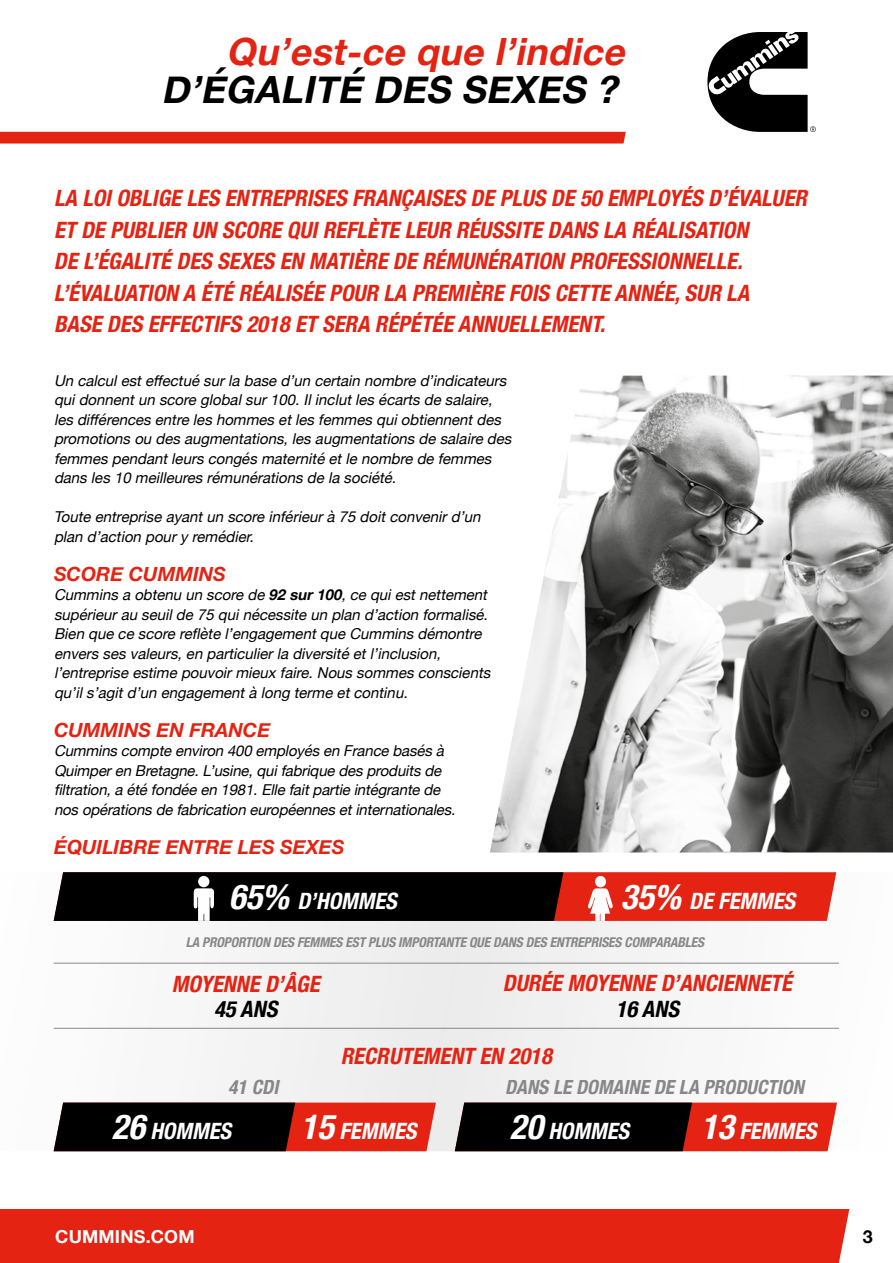
<style>
.page{position:relative;width:893px;height:1263px;background:#fff}
.page>*{position:absolute;margin:0;border:0;box-sizing:border-box;transform-origin:0 0}
.t1{font:italic 700 37.5px "Helvetica Neue";color:#e42313}
.t2{font:italic 700 37.5px "Helvetica Neue";color:#000}
.t3{font:italic 700 condensed 22.5px/31.5px "Helvetica Neue";color:#e42313}
.t4{font:italic 700 condensed 22.5px "Helvetica Neue";color:#fff}
.t5{font:italic 700 condensed 22.5px "Helvetica Neue";color:#000}
.t6{font:italic 700 19.5px "Helvetica Neue";color:#e42313}
.t7{font:italic 700 condensed 19.5px "Helvetica Neue";color:#878787}
.t8{font:700 17.85px "Helvetica Neue";letter-spacing:.01em;color:#fff}
.t9{font:700 17.85px "Helvetica Neue";color:#000}
.t10{font:italic 15px/19.5px "Helvetica Neue";color:#000}
.t11{font:italic 700 condensed 13.5px "Helvetica Neue";color:#878787}
.s1{font-weight:700}
.s2{font-size:34.5px}
</style>
<div class="page">
<svg style="left:0;top:132px;width:626px;height:12px;background:#e52c1c"></svg>
<svg style="left:707px;top:32px;width:109px;height:100px"></svg>
<div style="left:0;top:1209px;width:849px;height:54px;background:#e42313"></div>
<img style="left:490px;top:376px;width:403px;height:476px">
<div style="left:53px;top:872px;width:786px;height:279px;background:#f4f3f3"></div>
<svg style="left:54px;top:872px;width:782px;height:49px;background:#571611"></svg>
<div style="left:198px;top:876px;width:11px;height:11px;background:#fff;border-radius:50%"></div>
<hr style="left:54px;top:1028px;width:785px;height:1px;background:#878787">
<hr style="left:54px;top:963px;width:785px;height:1px;background:#878787">
<svg style="left:54px;top:1102px;width:382px;height:49px;background:#5b140e"></svg>
<svg style="left:455px;top:1102px;width:382px;height:49px;background:#5e150f"></svg>
<h1 class="t1" style="left:226px;top:22px;width:411px">Qu’est-ce que l’indice</h1>
<h1 class="t2" style="left:162px;top:60px;width:469px">D’ÉGALITÉ DES SEXES ?</h1>
<p class="t3" style="left:54px;top:181px;width:761px">LA LOIOBLIGELESENTREPRISESFRANÇAISESDEPLUSDE50EMPLOYÉSD’ÉVALUER ETDEPUBLIER UN SCOREQUIREFLÈTELEUR RÉUSSITEDANSLA RÉALISATION DEL’ÉGALITÉDESSEXESEN MATIÈREDERÉMUNÉRATION PROFESSIONNELLE.<br>L’ÉVALUATION A ÉTÉRÉALISÉEPOUR LA PREMIÈREFOISCETTEANNÉE,SUR LA BASEDESEFFECTIFS2018ETSERA RÉPÉTÉEANNUELLEMENT.</p>
<p class="t10" style="left:54px;top:371px;width:463px">Uncalculesteffectuésurlabased’uncertainnombred’indicateurs quidonnentunscoreglobalsur100.Ilinclutlesécartsdesalaire, lesdifférencesentreleshommesetlesfemmesquiobtiennentdes promotionsoudesaugmentations,lesaugmentationsdesalairedes femmespendantleurscongésmaternitéetlenombredefemmes dansles10meilleuresrémunérationsdelasociété.</p>
<p class="t10" style="left:54px;top:508px;width:433px">Touteentrepriseayantunscoreinférieurà75doitconvenird’un pland’actionpouryremédier.</p>
<h3 class="t6" style="left:54px;top:558px;width:173px">SCORE CUMMINS</h3>
<p class="t10" style="left:54px;top:586px;width:442px">Cumminsaobtenuunscorede<span class="s1">92sur100</span>,cequiestnettement supérieurauseuilde75quinécessiteunpland’actionformalisé.<br>Bienquecescorereflètel’engagementqueCumminsdémontre enverssesvaleurs,enparticulierladiversitéetl’inclusion, l’entrepriseestimepouvoirmieuxfaire.Noussommesconscients qu’ils’agitd’unengagementàlong termeetcontinu.</p>
<h3 class="t6" style="left:54px;top:714px;width:218px">CUMMINS EN FRANCE</h3>
<p class="t10" style="left:54px;top:742px;width:407px">Cumminscompteenviron400employésenFrancebasésà QuimperenBretagne.L’usine,quifabriquedesproduitsde filtration,aétéfondéeen1981.Ellefaitpartieintégrantede nosopérationsdefabricationeuropéennesetinternationales.</p>
<h3 class="t6" style="left:54px;top:831px;width:292px">ÉQUILIBRE ENTRE LES SEXES</h3>
<h2 class="t4" style="left:229px;top:882px;width:176px"><span class="s2">65%</span> D’HOMMES</h2>
<h2 class="t4" style="left:621px;top:882px;width:183px"><span class="s2">35%</span> DEFEMMES</h2>
<p class="t11" style="left:186px;top:931px;width:524px">LAPROPORTIONDESFEMMESESTPLUSIMPORTANTEQUEDANSDESENTREPRISESCOMPARABLES</p>
<h2 class="t3" style="left:172px;top:966px;width:156px">MOYENNED’ÂGE</h2>
<h2 class="t5" style="left:214px;top:990px;width:71px">45ANS</h2>
<h2 class="t3" style="left:503px;top:966px;width:297px">DURÉEMOYENNED’ANCIENNETÉ</h2>
<h2 class="t5" style="left:616px;top:990px;width:71px">16ANS</h2>
<h2 class="t3" style="left:341px;top:1039px;width:219px">RECRUTEMENTEN 2018</h2>
<h3 class="t7" style="left:228px;top:1070px;width:57px">41CDI</h3>
<h2 class="t4" style="left:112px;top:1112px;width:127px"><span class="s2">26</span>HOMMES</h2>
<h2 class="t4" style="left:301px;top:1112px;width:124px"><span class="s2">15</span>FEMMES</h2>
<h3 class="t7" style="left:505px;top:1070px;width:306px">DANSLEDOMAINEDELA PRODUCTION</h3>
<h2 class="t4" style="left:510px;top:1112px;width:127px"><span class="s2">20</span>HOMMES</h2>
<h2 class="t4" style="left:701px;top:1112px;width:124px"><span class="s2">13</span>FEMMES</h2>
<p class="t8" style="left:55px;top:1223px;width:141px">CUMMINS.COM</p>
<p class="t9" style="left:863px;top:1223px;width:11px">3</p>
</div>
